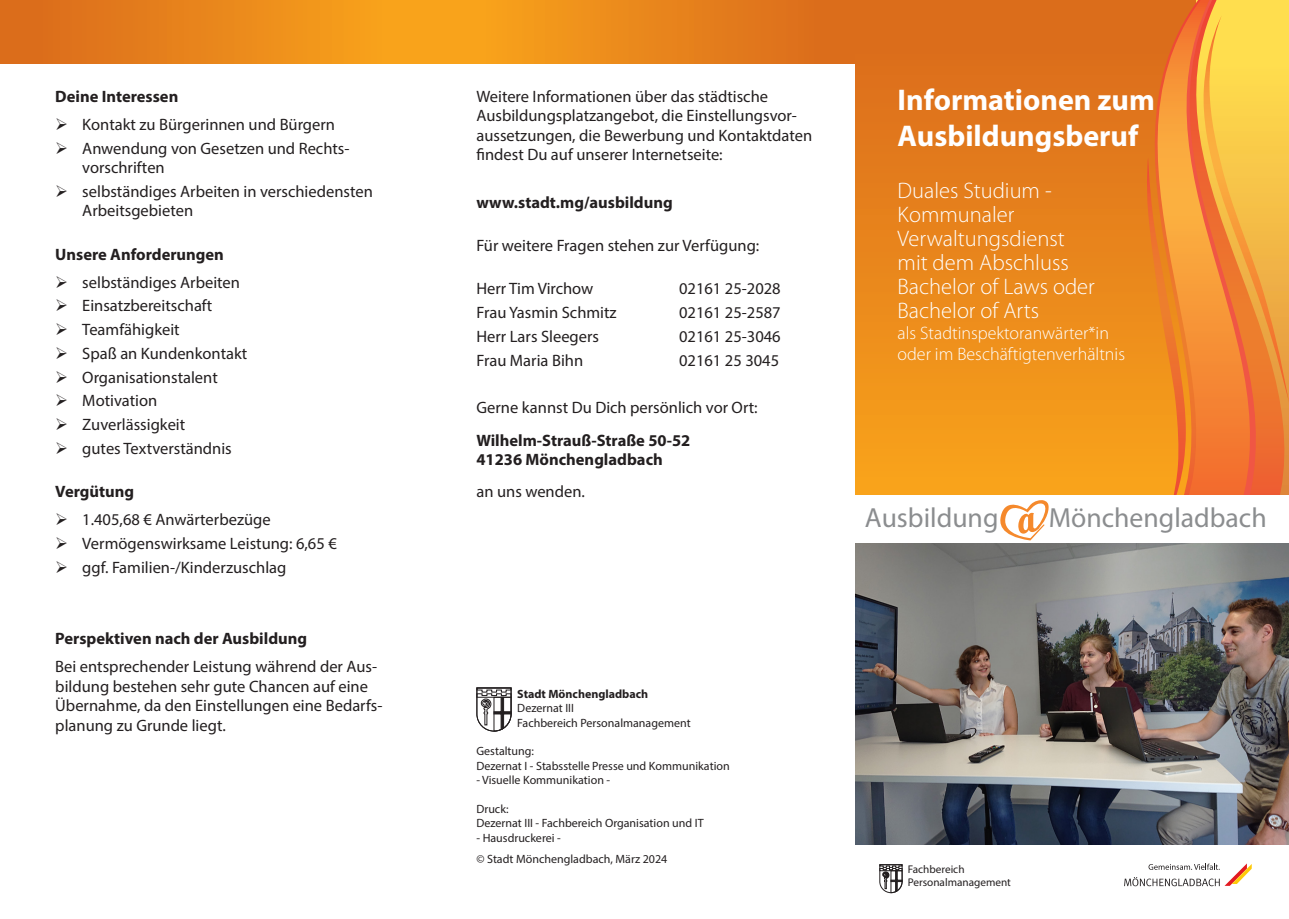
<style>
.page{position:relative;width:1289px;height:919px;background:#fff}
.page>*{position:absolute;margin:0;border:0;box-sizing:border-box;transform-origin:0 0}
.t1{font:700 30px/36px "Myriad Pro";color:#fff}
.t2{font:27.75px "Myriad Pro";color:#8b8d8f}
.t3{font:300 22.5px/24px "Myriad Pro";color:#fff}
.t4{font:300 18px/21px "Myriad Pro";color:#fff}
.t5{font:16.5px/23.7px "Myriad Pro";color:#231f20}
.t6{font:700 16.5px/19.5px "Myriad Pro";color:#231f20}
.t7{font:12px/14.4px "Myriad Pro";color:#231f20}
.t8{font:700 12px "Myriad Pro";color:#231f20}
.t9{font:11.25px/13.4px "Myriad Pro";color:#231f20}
</style>
<div class="page">
<div style="left:434px;top:0;width:421px;height:64px;background:linear-gradient(to right,#fca81b,#d9681c)"></div>
<div style="left:0;top:0;width:434px;height:64px;background:linear-gradient(to right,#d9681c,#fba81b)"></div>
<div style="left:855px;top:0;width:340px;height:542px;background:linear-gradient(to bottom,#d8681c,#fca91b)"></div>
<svg style="left:1079px;top:0;width:209px;height:495px;background:#eb8325"></svg>
<svg style="left:1202px;top:15px;width:86px;height:388px;background:#f6af41"></svg>
<svg style="left:1145px;top:158px;width:40px;height:337px;background:#f19026"></svg>
<img style="left:855px;top:543px;width:433px;height:301px">
<div style="left:855px;top:495px;width:433px;height:48px;background:#fff"></div>
<svg style="left:1000px;top:500px;width:49px;height:40px"></svg>
<svg style="left:476px;top:687px;width:36px;height:45px"></svg>
<svg style="left:1124px;top:863px;width:127px;height:23px"></svg>
<svg style="left:879px;top:864px;width:23px;height:29px"></svg>
<p class="t6" style="left:55px;top:86px;width:124px">Deine Interessen</p>
<p class="t5" style="left:82px;top:112px;width:269px">Kontakt zu Bürgerinnen und Bürgern<br>Anwendung von Gesetzen und Rechts-</p>
<p class="t5" style="left:82px;top:155px;width:292px">vorschriften<br>selbständiges Arbeiten in verschiedensten</p>
<p class="t5" style="left:82px;top:199px;width:112px">Arbeitsgebieten</p>
<p class="t6" style="left:55px;top:244px;width:170px">Unsere Anforderungen</p>
<p class="t5" style="left:82px;top:270px;width:166px">selbständiges Arbeiten<br>Einsatzbereitschaft<br>Teamfähigkeit<br>Spaß an Kundenkontakt<br>Organisationstalent<br>Motivation<br>Zuverlässigkeit<br>gutes Textverständnis</p>
<p class="t6" style="left:55px;top:481px;width:80px">Vergütung</p>
<p class="t5" style="left:82px;top:507px;width:256px">1.405,68 € Anwärterbezüge<br>Vermögenswirksame Leistung: 6,65 € ggf. Familien-/Kinderzuschlag</p>
<p class="t6" style="left:55px;top:628px;width:253px">Perspektiven nach der Ausbildung</p>
<p class="t5" style="left:55px;top:656px;width:329px;line-height:19.5px">Bei entsprechender Leistung während der Aus&shy;bildung bestehen sehr gute Chancen auf eine Übernahme, da den Einstellungen eine Bedarfs&shy;planung zu Grunde liegt.</p>
<p class="t5" style="left:476px;top:86px;width:337px;line-height:19.5px">Weitere Informationen über das städtische Ausbildungsplatzangebot, die Einstellungsvor&shy;aussetzungen, die Bewerbung und Kontaktdaten findest Du auf unserer Internetseite:</p>
<p class="t6" style="left:476px;top:192px;width:198px">www.stadt.mg/ausbildung</p>
<p class="t5" style="left:476px;top:233px;width:284px">Für weitere Fragen stehen zur Verfügung:</p>
<p class="t5" style="left:476px;top:277px;width:118px">Herr Tim Virchow</p>
<p class="t5" style="left:679px;top:277px;width:103px">02161 25-2028</p>
<p class="t5" style="left:476px;top:300px;width:142px">Frau Yasmin Schmitz</p>
<p class="t5" style="left:679px;top:300px;width:103px">02161 25-2587</p>
<p class="t5" style="left:476px;top:324px;width:124px">Herr Lars Sleegers</p>
<p class="t5" style="left:679px;top:324px;width:103px">02161 25-3046</p>
<p class="t5" style="left:476px;top:348px;width:108px">Frau Maria Bihn</p>
<p class="t5" style="left:679px;top:348px;width:102px">02161 25 3045</p>
<p class="t5" style="left:476px;top:395px;width:283px">Gerne kannst Du Dich persönlich vor Ort:</p>
<p class="t6" style="left:476px;top:429px;width:215px">Wilhelm-Strauß-Straße 50-52<br>41236 Mönchengladbach</p>
<p class="t5" style="left:476px;top:479px;width:110px">an uns wenden.</p>
<h1 class="t1" style="left:897px;top:80px;width:259px">Informationen zum<br>Ausbildungsberuf</h1>
<h3 class="t3" style="left:897px;top:178px;width:199px">Duales Studium -<br>Kommunaler<br>Verwaltungsdienst mit dem Abschluss<br>Bachelor of Laws oder<br>Bachelor of Arts</h3>
<p class="t4" style="left:897px;top:322px;width:229px">als Stadtinspektoranwärter*in oder im Beschäftigtenverhältnis</p>
<h2 class="t2" style="left:864px;top:500px;width:135px">Ausbildung</h2>
<h2 class="t2" style="left:1048px;top:500px;width:219px">Mönchengladbach</h2>
<p class="t8" style="left:517px;top:686px;width:132px">Stadt Mönchengladbach</p>
<p class="t7" style="left:517px;top:700px;width:175px">Dezernat III<br>Fachbereich Personalmanagement</p>
<p class="t7" style="left:476px;top:744px;width:255px">Gestaltung:<br>Dezernat I - Stabsstelle Presse und Kommunikation</p>
<p class="t7" style="left:476px;top:772px;width:135px">- Visuelle Kommunikation -</p>
<p class="t7" style="left:476px;top:801px;width:229px">Druck:<br>Dezernat III - Fachbereich Organisation und IT</p>
<p class="t7" style="left:476px;top:827px;width:192px;line-height:20.9px">- Hausdruckerei -<br>© Stadt Mönchengladbach, März 2024</p>
<p class="t9" style="left:907px;top:862px;width:105px">Fachbereich<br>Personalmanagement</p>
</div>
